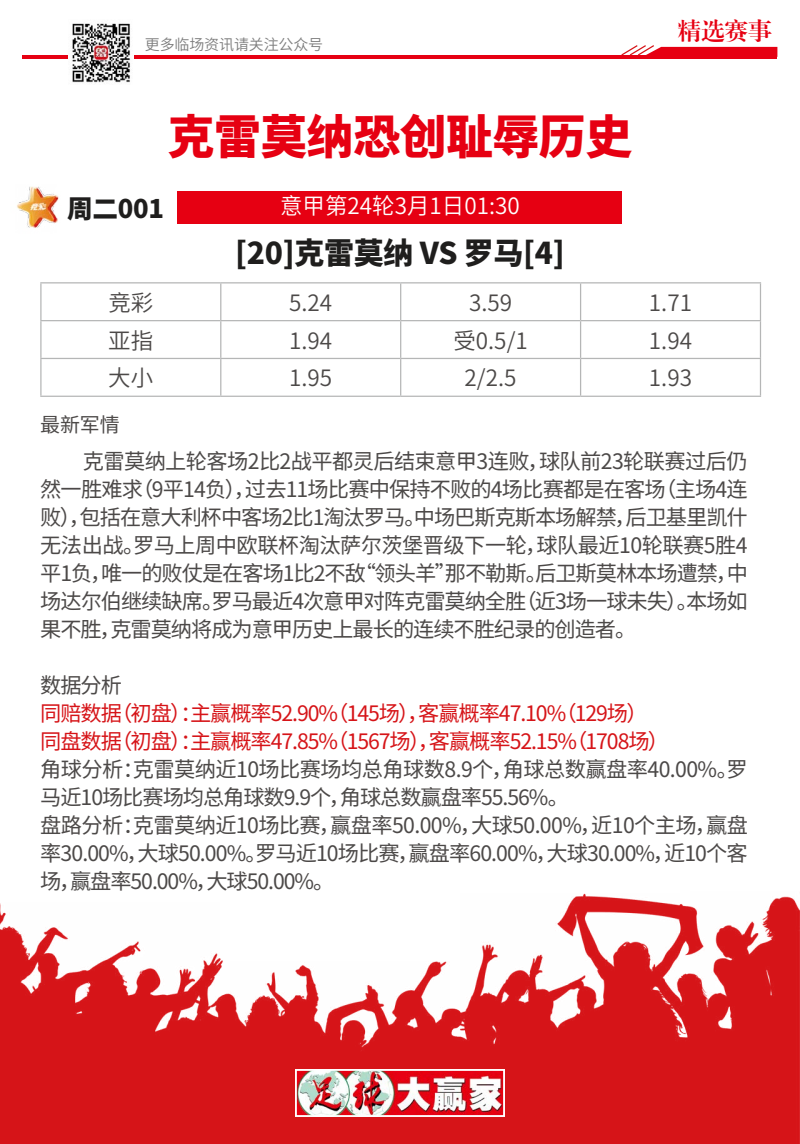
<style>
.page{position:relative;width:800px;height:1144px;background:#fff}
.page>*{position:absolute;margin:0;border:0;box-sizing:border-box;transform-origin:0 0}
.t1{font:900 46.88px "Noto Sans Hans";letter-spacing:-.01em;color:#e60012}
.t2{font:900 30px "Noto Sans Hans";letter-spacing:-.01em;color:#1f1e1d}
.t3{font:900 25.62px "Noto Sans Hans";letter-spacing:-.01em;color:#1f1e1d}
.t4{font:23.75px "CT Biao Song SJ";color:#e60012}
.t5{font:600 22.5px "Noto Sans Hans";color:#4c4948}
.t6{font:600 22.5px "Noto Sans Hans";color:#fff}
.t7{font:21.25px/28px "Noto Sans Hans";letter-spacing:-.045em;color:#4c4948;text-align:justify}
.t8{font:21.25px/28px "Noto Sans Hans";letter-spacing:-.05em;color:#d61418}
.t9{font:20px "Noto Sans Hans";color:#4c4948}
.t10{font:600 15px "Noto Sans Hans";letter-spacing:-.01em;color:#7d7d7d}
</style>
<div class="page">
<img style="left:0;top:893px;width:800px;height:251px">
<img style="left:298px;top:1072px;width:204px;height:42px">
<div style="left:295px;top:1069px;width:210px;height:48px;border:2px solid #fff"></div>
<hr style="left:22px;top:55px;width:755px;height:4px;background:#e60012">
<svg style="left:621px;top:45px;width:156px;height:10px"></svg>
<img style="left:68px;top:23px;width:66px;height:60px">
<div style="left:178px;top:191px;width:444px;height:33px;background:#e60012"></div>
<hr style="left:40px;top:282px;width:181px;height:1px;background:#b5b6b6">
<hr style="left:40px;top:283px;width:2px;height:37px;background:#b5b6b6">
<hr style="left:221px;top:282px;width:180px;height:1px;background:#b5b6b6">
<hr style="left:220px;top:283px;width:1px;height:37px;background:#b5b6b6">
<hr style="left:401px;top:282px;width:180px;height:1px;background:#b5b6b6">
<hr style="left:400px;top:283px;width:1px;height:37px;background:#b5b6b6">
<hr style="left:581px;top:282px;width:180px;height:1px;background:#b5b6b6">
<hr style="left:580px;top:283px;width:1px;height:37px;background:#b5b6b6">
<hr style="left:760px;top:283px;width:1px;height:37px;background:#b5b6b6">
<hr style="left:40px;top:320px;width:181px;height:1px;background:#b5b6b6">
<hr style="left:40px;top:321px;width:2px;height:37px;background:#b5b6b6">
<hr style="left:221px;top:320px;width:180px;height:1px;background:#b5b6b6">
<hr style="left:220px;top:321px;width:1px;height:37px;background:#b5b6b6">
<hr style="left:401px;top:320px;width:180px;height:1px;background:#b5b6b6">
<hr style="left:400px;top:321px;width:1px;height:37px;background:#b5b6b6">
<hr style="left:581px;top:320px;width:180px;height:1px;background:#b5b6b6">
<hr style="left:580px;top:321px;width:1px;height:37px;background:#b5b6b6">
<hr style="left:760px;top:321px;width:1px;height:37px;background:#b5b6b6">
<hr style="left:40px;top:358px;width:181px;height:1px;background:#b5b6b6">
<hr style="left:40px;top:359px;width:2px;height:37px;background:#b5b6b6">
<hr style="left:221px;top:358px;width:180px;height:1px;background:#b5b6b6">
<hr style="left:220px;top:359px;width:1px;height:37px;background:#b5b6b6">
<hr style="left:401px;top:358px;width:180px;height:1px;background:#b5b6b6">
<hr style="left:400px;top:359px;width:1px;height:37px;background:#b5b6b6">
<hr style="left:581px;top:358px;width:180px;height:1px;background:#b5b6b6">
<hr style="left:580px;top:359px;width:1px;height:37px;background:#b5b6b6">
<hr style="left:760px;top:359px;width:1px;height:37px;background:#b5b6b6">
<hr style="left:40px;top:396px;width:181px;height:1px;background:#b5b6b6">
<hr style="left:221px;top:396px;width:180px;height:1px;background:#b5b6b6">
<hr style="left:401px;top:396px;width:180px;height:1px;background:#b5b6b6">
<hr style="left:581px;top:396px;width:180px;height:1px;background:#b5b6b6">
<img style="left:17px;top:186px;width:42px;height:42px">
<p class="t10" style="left:145px;top:36px;width:180px">更多临场资讯请关注公众号</p>
<h1 class="t1" style="left:168px;top:110px;width:466px">克雷莫纳恐创耻辱历史</h1>
<p class="t6" style="left:280px;top:193px;width:241px">意甲第24轮3月1日01:30</p>
<h2 class="t2" style="left:235px;top:236px;width:331px">[20]克雷莫纳 VS 罗马[4]</h2>
<p class="t3" style="left:67px;top:194px;width:99px">周二001</p>
<p class="t4" style="left:678px;top:19px;width:96px">精选赛事</p>
<p class="t5" style="left:108px;top:290px;width:46px">竞彩</p>
<p class="t5" style="left:289px;top:290px;width:45px">5.24</p>
<p class="t5" style="left:469px;top:290px;width:45px">3.59</p>
<p class="t5" style="left:649px;top:290px;width:45px">1.71</p>
<p class="t5" style="left:108px;top:328px;width:46px">亚指</p>
<p class="t5" style="left:289px;top:328px;width:45px">1.94</p>
<p class="t5" style="left:453px;top:328px;width:76px">受0.5/1</p>
<p class="t5" style="left:649px;top:328px;width:45px">1.94</p>
<p class="t5" style="left:108px;top:365px;width:46px">大小</p>
<p class="t5" style="left:289px;top:365px;width:45px">1.95</p>
<p class="t5" style="left:465px;top:365px;width:53px">2/2.5</p>
<p class="t5" style="left:649px;top:365px;width:45px">1.93</p>
<p class="t9" style="left:40px;top:413px;width:81px">最新军情</p>
<p class="t7" style="left:40px;top:447px;width:709px;text-indent:42px">克雷莫纳上轮客场2比2战平都灵后结束意甲3连败，球队前23轮联赛过后仍然一胜难求（9平14负），过去11场比赛中保持不败的4场比赛都是在客场（主场4连败），包括在意大利杯中客场2比1淘汰罗马。中场巴斯克斯本场解禁，后卫基里凯什无法出战。罗马上周中欧联杯淘汰萨尔茨堡晋级下一轮，球队最近10轮联赛5胜4平1负，唯一的败仗是在客场1比2不敌“领头羊”那不勒斯。后卫斯莫林本场遭禁，中场达尔伯继续缺席。罗马最近4次意甲对阵克雷莫纳全胜（近3场一球未失）。本场如果不胜，克雷莫纳将成为意甲历史上最长的连续不胜纪录的创造者。</p>
<p class="t7" style="left:40px;top:671px;width:83px">数据分析</p>
<p class="t8" style="left:40px;top:699px;width:630px">同赔数据（初盘）：主赢概率52.90%（145场），客赢概率47.10%（129场）同盘数据（初盘）：主赢概率47.85%（1567场），客赢概率52.15%（1708场）</p>
<p class="t7" style="left:40px;top:755px;width:709px;text-align:left">角球分析：克雷莫纳近10场比赛场均总角球数8.9个，角球总数赢盘率40.00%。罗马近10场比赛场均总角球数9.9个，角球总数赢盘率55.56%。<br>盘路分析：克雷莫纳近10场比赛，赢盘率50.00%，大球50.00%，近10个主场，赢盘率30.00%，大球50.00%。罗马近10场比赛，赢盘率60.00%，大球30.00%，近10个客场，赢盘率50.00%，大球50.00%。</p>
</div>
